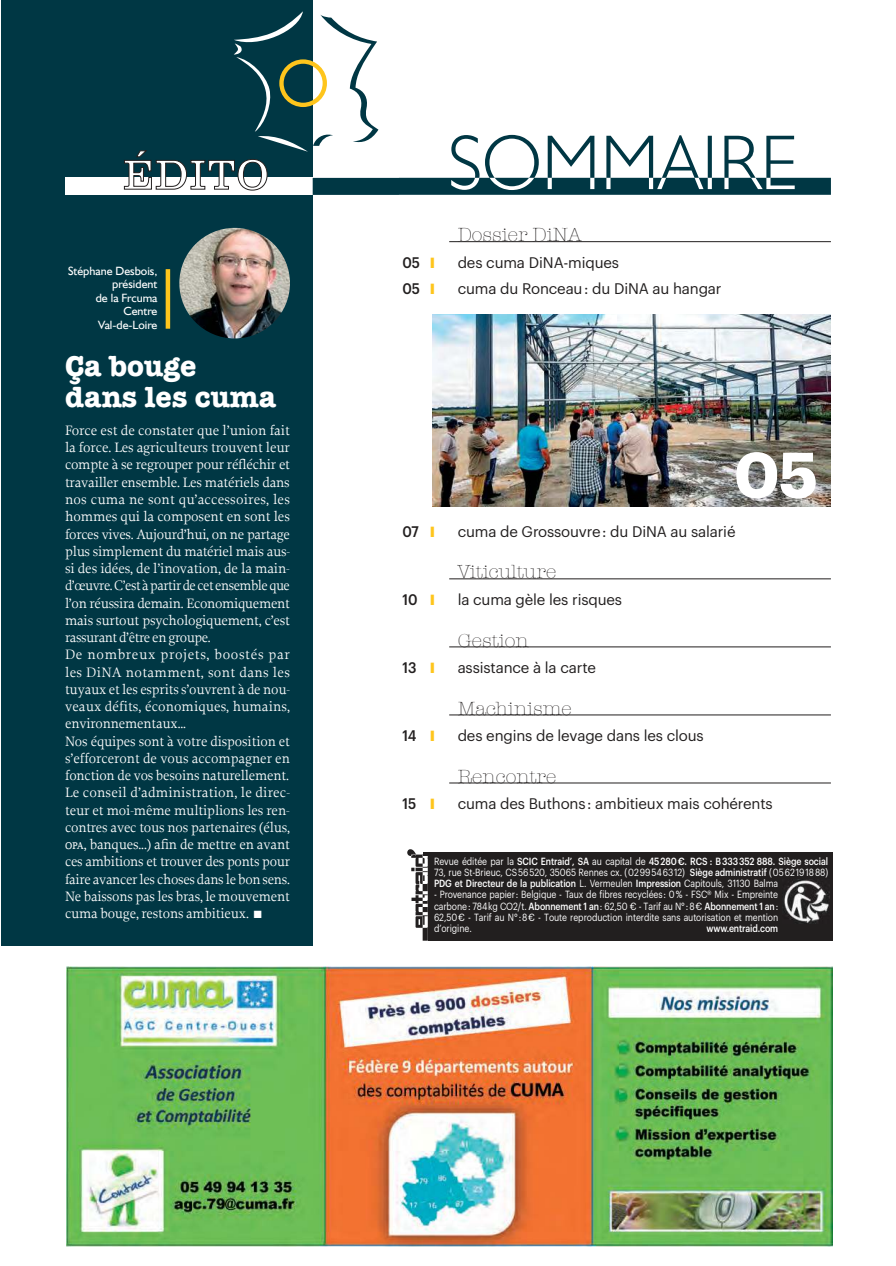
<style>
.page{position:relative;width:896px;height:1266px;background:#fff}
.page>*{position:absolute;margin:0;border:0;box-sizing:border-box;transform-origin:0 0}
.t1{font:700 63px "Graphik";color:#fff}
.t2{font:700 30px/31.5px "American Typewriter";color:#fff}
.t3{font:300 19.5px "American Typewriter";color:#221f1f}
.t4{font:15px "Graphik";letter-spacing:-.01em;color:#221f1f}
.t5{font:500 15px "Graphik";color:#221f1f;scale:.9 1}
.t6{font:14.25px/17.2px "Proforma";letter-spacing:-.01em;color:#fff}
.t7{font:12px/13.5px "Humanist 521 BT";color:#fff;text-align:right}
.t8{font:10.2px/11.2px "Graphik";letter-spacing:-.01em;color:#fff;text-align:justify;scale:.85 1}
.t9{font:500 10.2px "Graphik";letter-spacing:-.01em;color:#fff;scale:.85 1}
.s1{font-family:"Proforma Book SC"}
.s2{font-family:"Humanist 521 BT";font-weight:800;color:#fec51c}
.s3{font-weight:500}
</style>
<div class="page">
<svg style="left:407px;top:849px;width:20px;height:91px"></svg>
<div style="left:1px;top:0;width:311px;height:945px;background:#003744"></div>
<div style="left:65px;top:177px;width:247px;height:18px;background:#fff"></div>
<svg style="left:124px;top:11px;width:706px;height:184px"></svg>
<div style="left:279px;top:59px;width:48px;height:48px;border:4px solid #fec51c;border-radius:50%"></div>
<img style="left:432px;top:314px;width:398px;height:192px">
<hr style="left:449px;top:241px;width:381px;height:1px;background:#221f1f">
<hr style="left:449px;top:578px;width:381px;height:1px;background:#221f1f">
<hr style="left:449px;top:646px;width:381px;height:1px;background:#221f1f">
<hr style="left:449px;top:714px;width:381px;height:1px;background:#221f1f">
<hr style="left:449px;top:782px;width:381px;height:1px;background:#221f1f">
<hr style="left:166px;top:269px;width:4px;height:60px;background:#fec51c">
<img style="left:179px;top:228px;width:111px;height:110px;border-radius:55px">
<div style="left:427px;top:851px;width:405px;height:89px;background:#221f1f"></div>
<img style="left:784px;top:879px;width:45px;height:44px">
<img style="left:66px;top:966px;width:766px;height:280px">
<p class="t7" style="left:68px;top:264px;width:91px">Stéphane Desbois, président<br>de la Frcuma<br>Centre<br>Val-de-Loire</p>
<h2 class="t2" style="left:65px;top:351px;width:213px">Ça bouge<br>dans les cuma</h2>
<p class="t6" style="left:65px;top:423px;width:226px">Force est de constater que l’union fait la force. Les agriculteurs trouvent leur compte à se regrouper pour réfléchir et travailler ensemble. Les matériels dans nos cuma ne sont qu’accessoires, les hommes qui la composent en sont les forces vives. Aujourd’hui, on ne partage plus simplement du matériel mais aus&shy;si des idées, de l’inovation, de la main&shy;d’œuvre. C’est à partir de cet ensemble que l’on réussira demain. Economiquement mais surtout psychologiquement, c’est rassurant d’être en groupe.<br>De nombreux projets, boostés par les DiNA notamment, sont dans les tuyaux et les esprits s’ouvrent à de nou&shy;veaux défits, économiques, humains, environnementaux...<br>Nos équipes sont à votre disposition et s’efforceront de vous accompagner en fonction de vos besoins naturellement.<br>Le conseil d’administration, le direc&shy;teur et moi-même multiplions les ren&shy;contres avec tous nos partenaires (élus, <span class="s1">opa</span>, banques...) afin de mettre en avant ces ambitions et trouver des ponts pour faire avancer les choses dans le bon sens.<br>Ne baissons pas les bras, le mouvement cuma bouge, restons ambitieux. ■</p>
<h3 class="t3" style="left:457px;top:223px;width:126px">Dossier DiNA</h3>
<p class="t5" style="left:402px;top:256px;width:37px">05 <span class="s2">l</span></p>
<p class="t4" style="left:457px;top:254px;width:163px">des cuma dina-miques</p>
<p class="t5" style="left:402px;top:283px;width:37px">05 <span class="s2">l</span></p>
<p class="t4" style="left:457px;top:280px;width:265px">cuma du Ronceau : du dina au hangar</p>
<h1 class="t1" style="left:733px;top:439px;width:86px">05</h1>
<p class="t5" style="left:402px;top:525px;width:37px">07 <span class="s2">l</span></p>
<p class="t4" style="left:457px;top:523px;width:279px">cuma de grossouvre : du dina au salarié</p>
<h3 class="t3" style="left:457px;top:560px;width:100px">Viticulture</h3>
<p class="t5" style="left:402px;top:593px;width:37px">10 <span class="s2">l</span></p>
<p class="t4" style="left:457px;top:591px;width:166px">la cuma gèle les risques</p>
<h3 class="t3" style="left:457px;top:628px;width:72px">Gestion</h3>
<p class="t5" style="left:402px;top:661px;width:37px">13 <span class="s2">l</span></p>
<p class="t4" style="left:457px;top:659px;width:140px">assistance à la carte</p>
<h3 class="t3" style="left:457px;top:696px;width:116px">Machinisme</h3>
<p class="t5" style="left:402px;top:729px;width:37px">14 <span class="s2">l</span></p>
<p class="t4" style="left:457px;top:727px;width:247px">des engins de levage dans les clous</p>
<h3 class="t3" style="left:457px;top:764px;width:100px">Rencontre</h3>
<p class="t5" style="left:402px;top:797px;width:37px">15 <span class="s2">l</span></p>
<p class="t4" style="left:457px;top:795px;width:316px">cuma des buthons : ambitieux mais cohérents</p>
<p class="t8" style="left:434px;top:855px;width:465px">Revue éditée par la <span class="s3">SCIC Entraid’, SA</span> au capital de <span class="s3">45 280 €. RCS : B 333 352 888. Siège social </span>73, rue st-brieuc, Cs 56 520, 35065 Rennes cx. ( 02 99 54 63 12) <span class="s3">Siège administratif</span> ( 05 62 19 18 88)<br><span class="s3">PDG et Directeur de la publication</span> L. vermeulen <span class="s3">Impression</span> Capitouls, 31130 balma</p>
<p class="t8" style="left:434px;top:888px;width:406px">- provenance papier : belgique - taux de fibres recyclées : 0 % - fsC® Mix - empreinte carbone : 784 kg Co2/t. <span class="s3">Abonnement 1 an</span> : 62,50 € - tarif au n° : 8 € <span class="s3">Abonnement 1 an</span> :<br>62,50 € - tarif au n° : 8 € - toute reproduction interdite sans autorisation et mention d’origine.</p>
<p class="t9" style="left:706px;top:924px;width:86px">www.entraid.com</p>
</div>
